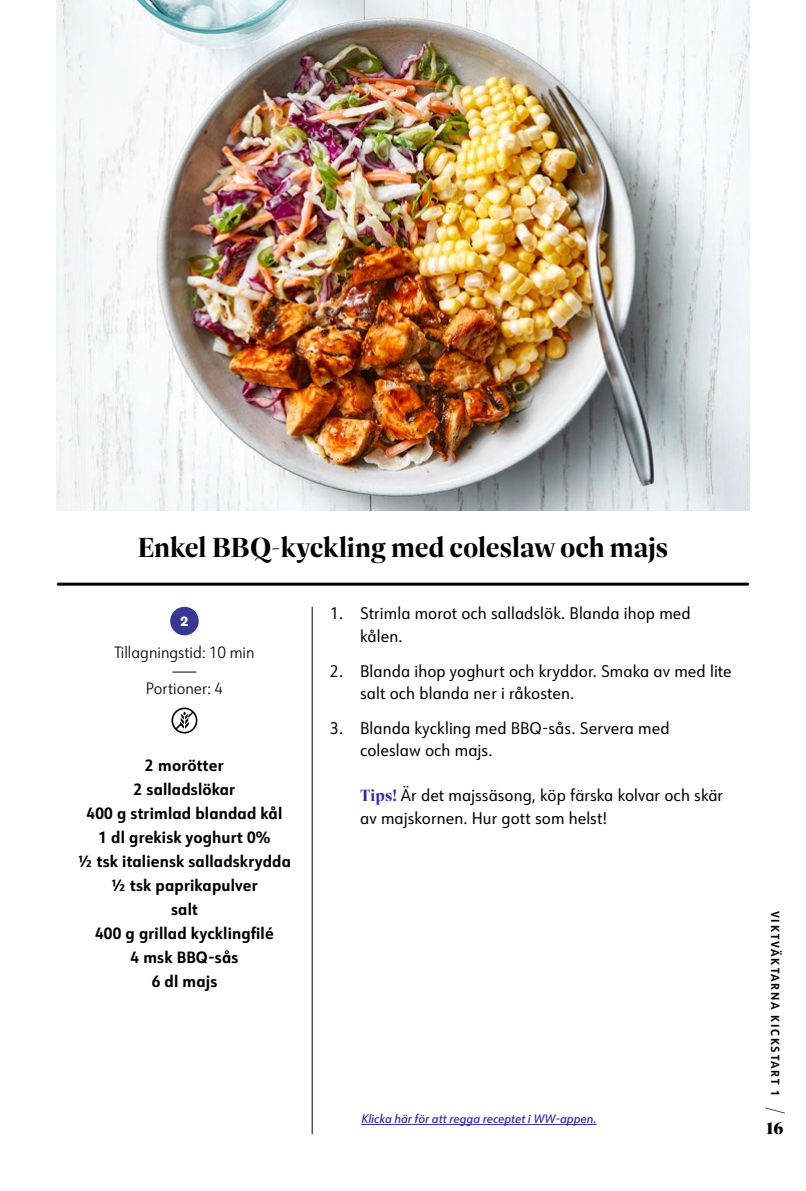
<style>
.page{position:relative;width:806px;height:1191px;background:#fff}
.page>*{position:absolute;margin:0;border:0;box-sizing:border-box;transform-origin:0 0}
.t1{font:700 28px "Dashiell Fine";color:#000}
.t2{font:800 18px "Dashiell Fine";color:#000}
.t3{font:16.4px/22.6px "URW Form Semi Cond";letter-spacing:.005em;color:#000}
.t4{font:700 16px/24px "URW Form Semi Cond";letter-spacing:.01em;color:#000;text-align:center}
.t5{font:300 16px "URW Form Semi Cond";color:#000}
.t6{font:700 14px "National 2";color:#fff}
.t7{font:italic 500 12px "URW Form Semi Cond";color:#322da0}
.t8{font:700 11.6px "URW Form Semi Cond";letter-spacing:.15em;color:#000}
.s1{font-family:"Dashiell Fine";font-weight:700;color:#322da0}
.s2{font-family:"Dashiell Fine";font-weight:800;font-size:23px}
</style>
<div class="page">
<img style="left:57px;top:0;width:691px;height:510px">
<svg style="left:171px;top:707px;width:26px;height:26px"></svg>
<div style="left:170px;top:607px;width:29px;height:28px;background:#373896;border-radius:50%"></div>
<hr style="left:58px;top:582px;width:689px;height:3px;background:#000">
<hr style="left:311px;top:607px;width:1px;height:527px;background:#000">
<svg style="left:172px;top:671px;width:24px;height:1px"></svg>
<hr style="left:361px;top:1124px;width:235px;height:1px;background:#322da0">
<h1 class="t1" style="left:137px;top:530px;width:532px">Enkel BBQ-kyckling med coleslaw och majs</h1>
<p class="t6" style="left:180px;top:612px;width:9px">2</p>
<p class="t3" style="left:360px;top:602px;width:332px;text-indent:-30px">1. Strimla morot och salladslök. Blanda ihop med kålen.</p>
<p class="t3" style="left:360px;top:659px;width:373px;text-indent:-30px">2. Blanda ihop yoghurt och kryddor. Smaka av med lite salt och blanda ner i råkosten.</p>
<p class="t3" style="left:360px;top:716px;width:311px;text-indent:-30px">3. Blanda kyckling med BBQ-sås. Servera med coleslaw och majs.</p>
<p class="t3" style="left:360px;top:783px;width:364px"><span class="s1">Tips!</span> Är det majssäsong, köp färska kolvar och skär av majskornen. Hur gott som helst!</p>
<p class="t5" style="left:114px;top:641px;width:141px">Tillagningstid: 10 min</p>
<p class="t5" style="left:146px;top:677px;width:79px">Portioner: 4</p>
<p class="t4" style="left:78px;top:753px;width:214px">2 morötter<br>2 salladslökar<br>400 g strimlad blandad kål<br>1 dl grekisk yoghurt 0%<br>½ tsk italiensk salladskrydda ½ tsk paprikapulver<br>salt<br>400 g grillad kycklingfilé<br>4 msk BBQ-sås<br>6 dl majs</p>
<p class="t7" style="left:361px;top:1110px;width:237px">Klicka här för att regga receptet i WW-appen.</p>
<p class="t8" style="left:783px;top:910px;width:204px;rotate:90deg">VIKTVÄKTARNA KICKSTART 1 <span class="s2">/</span></p>
<p class="t2" style="left:765px;top:1117px;width:19px">16</p>
</div>
